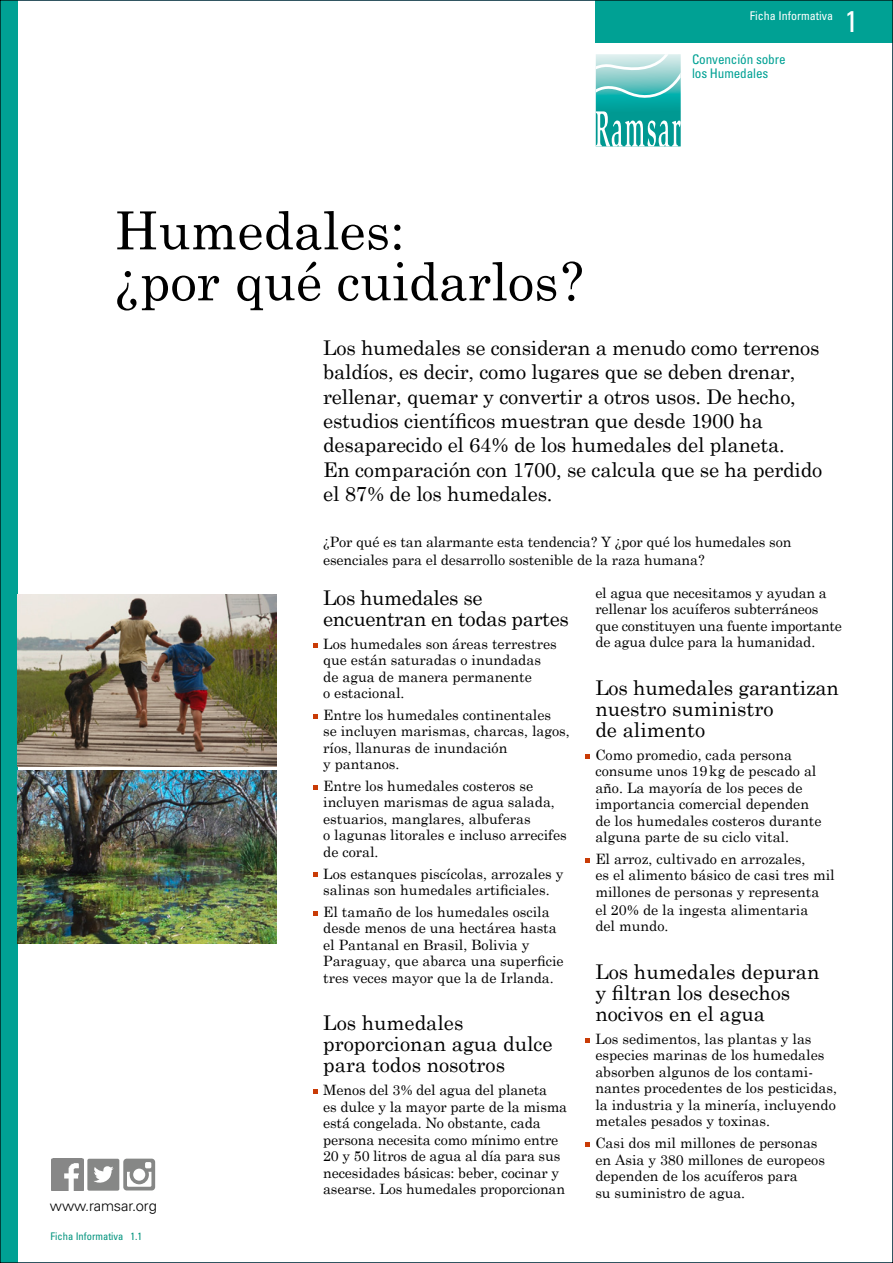
<style>
.page{position:relative;width:893px;height:1263px;background:#fff}
.page>*{position:absolute;margin:0;border:0;box-sizing:border-box;transform-origin:0 0}
.t1{font:52.5px/51px "Century Schoolbook";color:#000}
.t2{font:condensed 30px "Univers LT Std";color:#fff}
.t3{font:20.25px/21px "Century Schoolbook";letter-spacing:-.01em;color:#000}
.t4{font:300 14.7px "Univers LT Std";letter-spacing:-.01em;color:#000}
.t5{font:14.25px/16.5px "Century Schoolbook";color:#000}
.t6{font:condensed 13.2px/14.4px "Univers LT Std";letter-spacing:-.01em;color:#00a194}
.t7{font:condensed 12px "Univers LT Std";color:#fff}
.t8{font:condensed 10.5px "Univers LT Std";color:#00937d}
</style>
<div class="page">
<div style="left:0;top:0;width:17px;height:1263px;background:#00a194"></div>
<svg style="left:596px;top:54px;width:85px;height:92px;background:#64c3bf"></svg>
<div style="left:595px;top:0;width:298px;height:43px;background:#00a194"></div>
<svg style="left:313px;top:643px;width:5px;height:5px"></svg>
<svg style="left:313px;top:714px;width:5px;height:5px"></svg>
<svg style="left:313px;top:785px;width:5px;height:5px"></svg>
<svg style="left:313px;top:872px;width:5px;height:5px"></svg>
<svg style="left:313px;top:911px;width:5px;height:4px"></svg>
<svg style="left:313px;top:1089px;width:5px;height:5px"></svg>
<svg style="left:585px;top:754px;width:5px;height:5px"></svg>
<svg style="left:585px;top:858px;width:5px;height:5px"></svg>
<svg style="left:585px;top:1038px;width:5px;height:5px"></svg>
<svg style="left:585px;top:1142px;width:5px;height:5px"></svg>
<img style="left:17px;top:594px;width:259px;height:173px">
<img style="left:17px;top:771px;width:259px;height:172px">
<div style="left:87px;top:1159px;width:32px;height:32px;background:#868786;border-radius:2px"></div>
<svg style="left:94px;top:1166px;width:20px;height:17px"></svg>
<div style="left:123px;top:1158px;width:32px;height:32px;background:#868786;border-radius:3px"></div>
<div style="left:127px;top:1162px;width:24px;height:25px;background:#fff"></div>
<div style="left:130px;top:1165px;width:19px;height:19px;background:#868786;border-radius:50%"></div>
<div style="left:133px;top:1168px;width:12px;height:13px;background:#fff;border-radius:50%"></div>
<svg style="left:127px;top:1162px;width:25px;height:10px"></svg>
<img style="left:51px;top:1158px;width:32px;height:32px">
<p class="t7" style="left:750px;top:8px;width:85px">Ficha Informativa</p>
<h2 class="t2" style="left:845px;top:3px;width:15px">1</h2>
<p class="t6" style="left:692px;top:52px;width:95px">Convención sobre los Humedales</p>
<h1 class="t1" style="left:115px;top:204px;width:471px">Humedales:<br>¿por qué cuidarlos?</h1>
<p class="t3" style="left:323px;top:335px;width:501px;line-height:24.3px">Los humedales se consideran a menudo como terrenos baldíos, es decir, como lugares que se deben drenar, rellenar, quemar y convertir a otros usos. De hecho, estudios científicos muestran que desde 1900 ha desaparecido el 64% de los humedales del planeta.<br>En comparación con 1700, se calcula que se ha perdido el 87% de los humedales.</p>
<p class="t5" style="left:323px;top:533px;width:470px;line-height:18px">¿Por qué es tan alarmante esta tendencia? Y ¿por qué los humedales son esenciales para el desarrollo sostenible de la raza humana?</p>
<p class="t4" style="left:50px;top:1197px;width:108px">www.ramsar.org</p>
<p class="t8" style="left:51px;top:1229px;width:93px">Ficha Informativa 1.1</p>
<h3 class="t3" style="left:323px;top:586px;width:247px">Los humedales se encuentran en todas partes</h3>
<p class="t5" style="left:323px;top:635px;width:235px">Los humedales son áreas terrestres que están saturadas o inundadas de agua de manera permanente<br>o estacional.</p>
<p class="t5" style="left:323px;top:706px;width:248px">Entre los humedales continentales<br>se incluyen marismas, charcas, lagos, ríos, llanuras de inundación<br>y pantanos.</p>
<p class="t5" style="left:323px;top:777px;width:245px">Entre los humedales costeros se incluyen marismas de agua salada, estuarios, manglares, albuferas<br>o lagunas litorales e incluso arrecifes de coral.</p>
<p class="t5" style="left:323px;top:865px;width:242px">Los estanques piscícolas, arrozales y salinas son humedales artificiales.</p>
<p class="t5" style="left:323px;top:903px;width:242px">El tamaño de los humedales oscila desde menos de una hectárea hasta el Pantanal en Brasil, Bolivia y Paraguay, que abarca una superficie tres veces mayor que la de Irlanda.</p>
<h3 class="t3" style="left:323px;top:1012px;width:231px">Los humedales proporcionan agua dulce para todos nosotros</h3>
<p class="t5" style="left:323px;top:1081px;width:246px">Menos del 3% del agua del planeta<br>es dulce y la mayor parte de la misma está congelada. No obstante, cada persona necesita como mínimo entre 20 y 50 litros de agua al día para sus necesidades básicas: beber, cocinar y asearse. Los humedales proporcionan</p>
<p class="t5" style="left:595px;top:584px;width:248px">el agua que necesitamos y ayudan a rellenar los acuíferos subterráneos que constituyen una fuente importante de agua dulce para la humanidad.</p>
<h3 class="t3" style="left:595px;top:676px;width:245px">Los humedales garantizan nuestro suministro<br>de alimento</h3>
<p class="t5" style="left:595px;top:746px;width:228px">Como promedio, cada persona consume unos 19kg de pescado al año. La mayoría de los peces de importancia comercial dependen de los humedales costeros durante alguna parte de su ciclo vital.</p>
<p class="t5" style="left:595px;top:850px;width:241px">El arroz, cultivado en arrozales,<br>es el alimento básico de casi tres mil millones de personas y representa</p>
<p class="t5" style="left:595px;top:901px;width:214px">el 20% de la ingesta alimentaria del mundo.</p>
<h3 class="t3" style="left:595px;top:961px;width:226px">Los humedales depuran y filtran los desechos nocivos en el agua</h3>
<p class="t5" style="left:595px;top:1030px;width:243px">Los sedimentos, las plantas y las especies marinas de los humedales absorben algunos de los contami&shy;nantes procedentes de los pesticidas, la industria y la minería, incluyendo metales pesados y toxinas.</p>
<p class="t5" style="left:595px;top:1134px;width:231px">Casi dos mil millones de personas en Asia y 380 millones de europeos dependen de los acuíferos para<br>su suministro de agua.</p>
</div>
